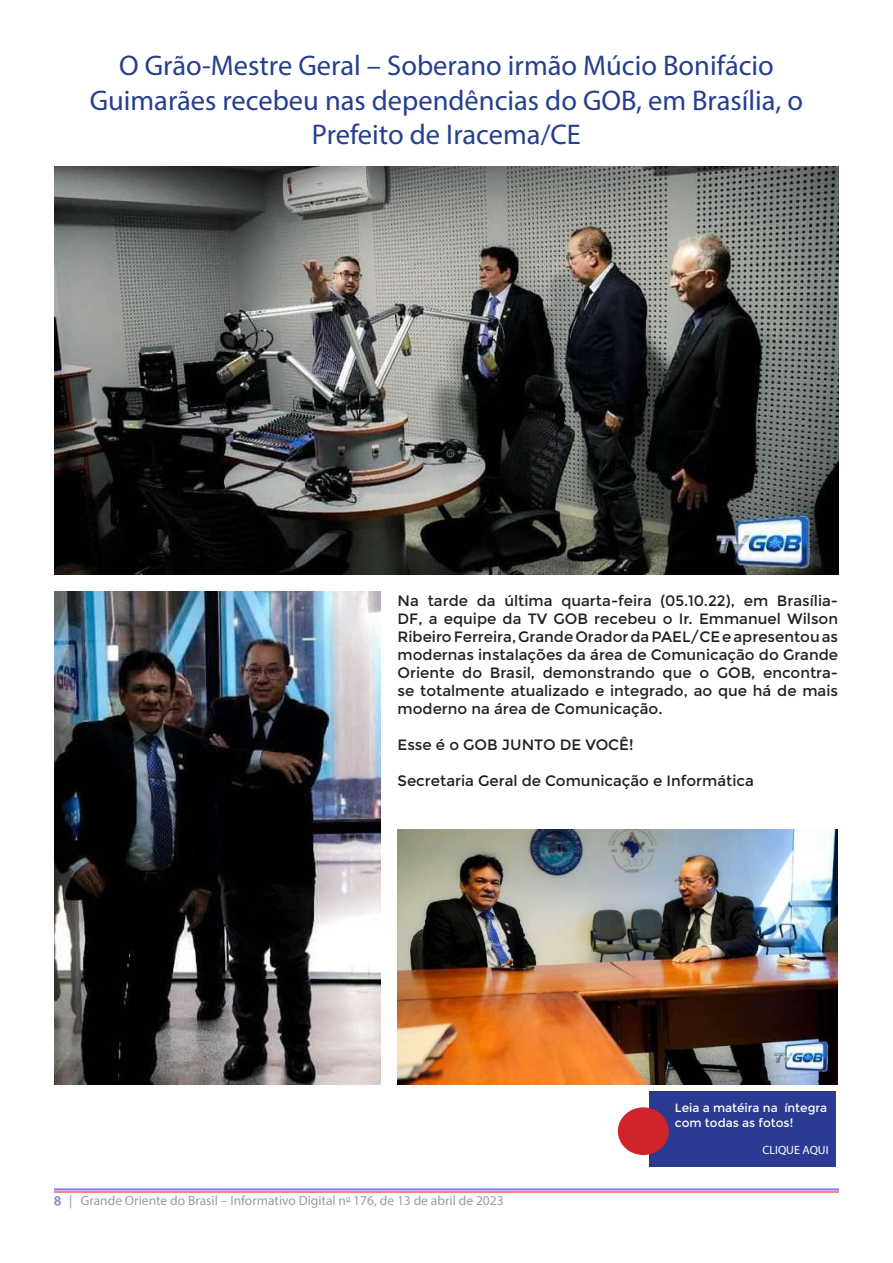
<style>
.page{position:relative;width:893px;height:1263px;background:#fff}
.page>*{position:absolute;margin:0;border:0;box-sizing:border-box;transform-origin:0 0}
.t1{font:28.5px/34.2px "Myriad Pro";color:#253f8e;text-align:center}
.t2{font:15px/18px "Montserrat";color:#231f20;text-align:justify}
.t3{font:13.5px "Myriad Pro";color:#9a9c9e}
.t4{font:12px/14.4px "Montserrat";color:#fff}
.t5{font:12px "Myriad Pro";color:#fff}
.s1{color:#b5b5ff}
</style>
<div class="page">
<hr style="left:54px;top:1188px;width:785px;height:2px;background:#8080ff">
<hr style="left:54px;top:1191px;width:785px;height:2px;background:#ff8080">
<div style="left:649px;top:1091px;width:186px;height:75px;background:#2b3b91"></div>
<div style="left:618px;top:1107px;width:51px;height:48px;background:#d1232a;border-radius:50%"></div>
<img style="left:55px;top:166px;width:784px;height:408px">
<img style="left:54px;top:591px;width:327px;height:494px">
<img style="left:398px;top:830px;width:439px;height:255px">
<h1 class="t1" style="left:90px;top:48px;width:715px">O Grão-Mestre Geral – Soberano irmão Múcio Bonifácio<br>Guimarães recebeu nas dependências do GOB, em Brasília, o<br>Prefeito de Iracema/CE</h1>
<p class="t2" style="left:398px;top:591px;width:442px">Na tarde da última quarta-feira (05.10.22), em Brasília-DF, a equipe da TV GOB recebeu o Ir. Emmanuel Wilson Ribeiro Ferreira, Grande Orador da PAEL/CE e apresentou as modernas instalações da área de Comunicação do Grande Oriente do Brasil, demonstrando que o GOB, encontra&shy;se totalmente atualizado e integrado, ao que há de mais moderno na área de Comunicação.</p>
<p class="t2" style="left:398px;top:735px;width:237px">Esse é o GOB JUNTO DE VOCÊ!</p>
<p class="t2" style="left:398px;top:771px;width:358px">Secretaria Geral de Comunicação e Informática</p>
<p class="t3" style="left:54px;top:1192px;width:451px"><span class="s1">8</span> | Grande Oriente do Brasil – Informativo Digital n<sup>o</sup> 176, de 13 de abril de 2023</p>
<p class="t4" style="left:675px;top:1101px;width:154px">Leia a matéira na íntegra com todas as fotos!</p>
<p class="t5" style="left:762px;top:1142px;width:68px">CLIQUE AQUI</p>
</div>
